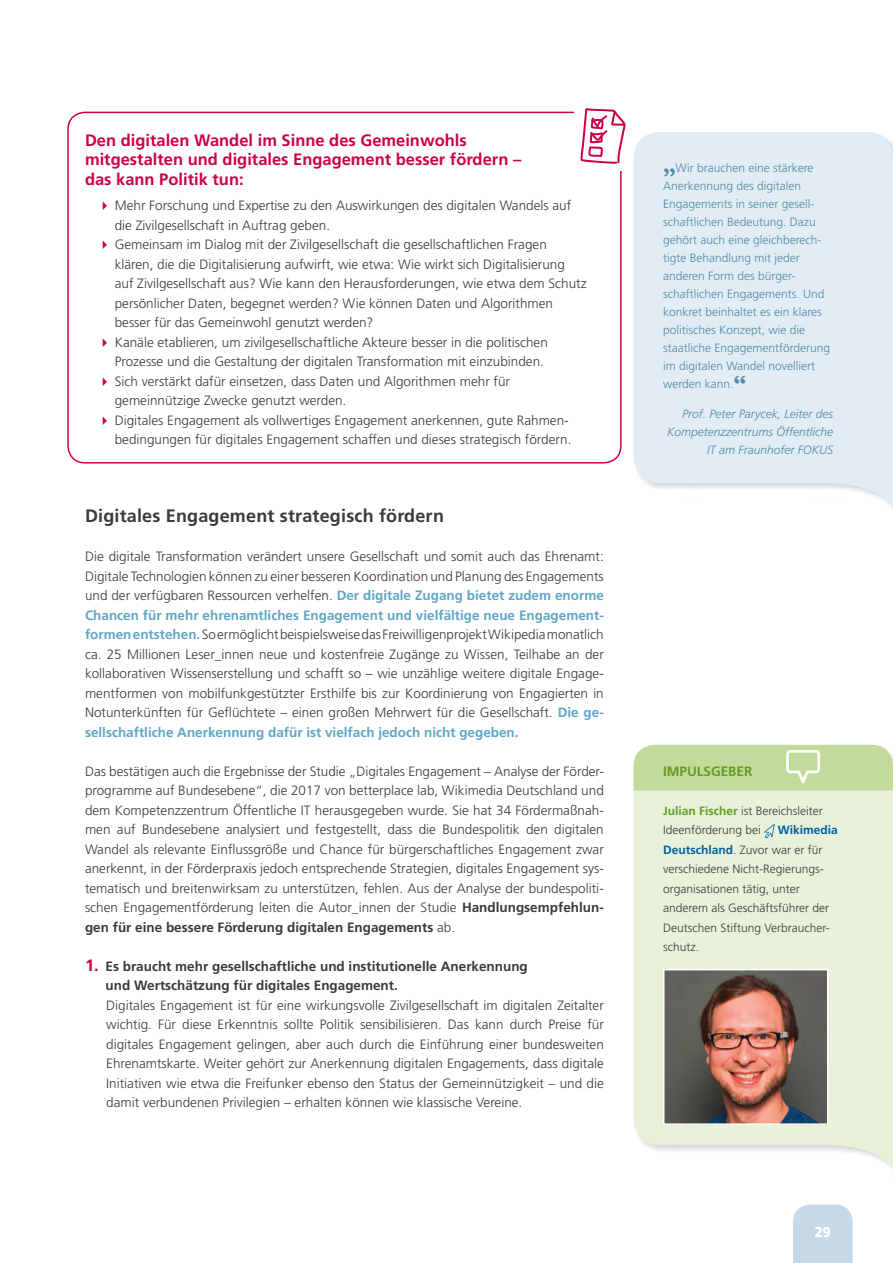
<style>
.page{position:relative;width:893px;height:1263px;background:#fff}
.page>*{position:absolute;margin:0;border:0;box-sizing:border-box;transform-origin:0 0}
.t1{font:700 18px "Frutiger LT Std";letter-spacing:.01em;color:#3a3a39}
.Head_Werkzeug{font:700 16.5px/19.5px "Frutiger LT Std";color:#cb004a}
.t2{font:700 14.1px "Frutiger LT Std";color:#fff}
.Fließ{font:300 13.5px/19.5px "Frutiger LT Std";color:#3a3a39}
.Fließ-2{font:700 13.5px/19.5px "Frutiger LT Std";color:#3a3a39}
.t3{font:700 13.5px "Frutiger LT Std";color:#639d21}
.t4{font:300 12px/18px "Frutiger LT Std";color:#4f8ba5}
.t5{font:300 12px/19.5px "Frutiger LT Std";color:#3a3a39}
.t6{font:italic 300 12px/18px "Frutiger LT Std";color:#4f8ba5;text-align:right}
.s1{font-weight:700;color:#60a5c5}
.s2{font-weight:700}
.s3{font-size:16.5px;color:#cb004a}
.s4{font-family:"Garamond";font-weight:700;font-size:25.5px}
.s5{font-weight:700;color:#639d21}
.s6{font-family:"Frutiger LT";font-weight:700;color:#005fa1}
</style>
<div class="page">
<div style="left:793px;top:1222px;width:60px;height:41px;background:#c5d9e8"></div>
<div style="left:634px;top:132px;width:259px;height:376px;background:#e2ecf4"></div>
<svg style="left:634px;top:790px;width:259px;height:424px;fill:#e8f1d9"></svg>
<img style="left:666px;top:972px;width:159px;height:150px">
<div style="left:663px;top:969px;width:165px;height:156px;border:2px solid #fff"></div>
<div style="left:634px;top:745px;width:259px;height:45px;background:#c3db9a"></div>
<div style="left:67px;top:112px;width:555px;height:352px;border:2px solid #cb004a;border-radius:17px"></div>
<div style="left:574px;top:105px;width:50px;height:65px;background:#fff"></div>
<svg style="left:580px;top:108px;width:45px;height:56px"></svg>
<svg style="left:764px;top:824px;width:26px;height:14px"></svg>
<p class="Head_Werkzeug" style="left:85px;top:130px;width:438px">Den digitalen Wandel im Sinne des Gemeinwohls mitgestalten und digitales Engagement besser fördern – das kann Politik tun:</p>
<p class="Fließ" style="left:115px;top:196px;width:458px">Mehr Forschung und Expertise zu den Auswirkungen des digitalen Wandels auf die Zivilgesellschaft in Auftrag geben.</p>
<p class="Fließ" style="left:115px;top:235px;width:473px">Gemeinsam im Dialog mit der Zivilgesellschaft die gesellschaftlichen Fragen klären, die die Digitalisierung aufwirft, wie etwa: Wie wirkt sich Digitalisierung auf Zivilgesellschaft aus? Wie kann den Herausforderungen, wie etwa dem Schutz persönlicher Daten, begegnet werden? Wie können Daten und Algorithmen besser für das Gemeinwohl genutzt werden?</p>
<p class="Fließ" style="left:115px;top:332px;width:435px">Kanäle etablieren, um zivilgesellschaftliche Akteure besser in die politischen<br>Prozesse und die Gestaltung der digitalen Transformation mit einzubinden.</p>
<p class="Fließ" style="left:115px;top:371px;width:397px">Sich verstärkt dafür einsetzen, dass Daten und Algorithmen mehr für gemeinnützige Zwecke genutzt werden.</p>
<p class="Fließ" style="left:115px;top:410px;width:455px">Digitales Engagement als vollwertiges Engagement anerkennen, gute Rahmen&shy;bedingungen für digitales Engagement schaffen und dieses strategisch fördern.</p>
<p class="t1" style="left:85px;top:505px;width:361px">Digitales Engagement strategisch fördern</p>
<p class="Fließ" style="left:85px;top:547px;width:520px;text-align:justify">Die digitale Transformation verändert unsere Gesellschaft und somit auch das Ehrenamt:<br>Digitale Technologien können zu einer besseren Koordination und Planung des Engagements und der verfügbaren Ressourcen verhelfen. <span class="s1">Der digitale Zugang bietet zudem enorme Chancen für mehr ehrenamtliches Engagement und vielfältige neue Engagement&shy;formen entstehen.</span> So ermöglicht beispielsweise das Freiwilligenprojekt Wikipedia monatlich ca. 25 Millionen Leser_innen neue und kostenfreie Zugänge zu Wissen, Teilhabe an der kollaborativen Wissenserstellung und schafft so – wie unzählige weitere digitale Engage&shy;mentformen von mobilfunkgestützter Ersthilfe bis zur Koordinierung von Engagierten in Notunterkünften für Geflüchtete – einen großen Mehrwert für die Gesellschaft. <span class="s1">Die ge&shy;sellschaftliche Anerkennung dafür ist vielfach jedoch nicht gegeben.</span></p>
<p class="Fließ" style="left:85px;top:761px;width:520px;text-align:justify">Das bestätigen auch die Ergebnisse der Studie „Digitales Engagement – Analyse der Förder&shy;programme auf Bundesebene“, die 2017 von betterplace lab, Wikimedia Deutschland und dem Kompetenzzentrum Öffentliche IT herausgegeben wurde. Sie hat 34 Fördermaßnah&shy;men auf Bundesebene analysiert und festgestellt, dass die Bundespolitik den digitalen Wandel als relevante Einflussgröße und Chance für bürgerschaftliches Engagement zwar anerkennt, in der Förderpraxis jedoch entsprechende Strategien, digitales Engagement sys&shy;tematisch und breitenwirksam zu unterstützen, fehlen. Aus der Analyse der bundespoliti&shy;schen Engagementförderung leiten die Autor_innen der Studie <span class="s2">Handlungsempfehlun&shy;gen für eine bessere Förderung digitalen Engagements</span> ab.</p>
<p class="Fließ-2" style="left:106px;top:956px;width:424px;text-indent:-21px"><span class="s3">1.</span> Es braucht mehr gesellschaftliche und institutionelle Anerkennung und Wertschätzung für digitales Engagement.</p>
<p class="Fließ" style="left:106px;top:995px;width:499px;text-align:justify">Digitales Engagement ist für eine wirkungsvolle Zivilgesellschaft im digitalen Zeitalter wichtig. Für diese Erkenntnis sollte Politik sensibilisieren. Das kann durch Preise für digitales Engagement gelingen, aber auch durch die Einführung einer bundesweiten Ehrenamtskarte. Weiter gehört zur Anerkennung digitalen Engagements, dass digitale Initiativen wie etwa die Freifunker ebenso den Status der Gemeinnützigkeit – und die damit verbundenen Privilegien – erhalten können wie klassische Vereine.</p>
<p class="t4" style="left:663px;top:159px;width:169px"><span class="s4">„</span>Wir brauchen eine stärkere<br>Anerkennung des digitalen<br>Engagements in seiner gesell&shy;schaftlichen Bedeutung. Dazu gehört auch eine gleichberech&shy;tigte Behandlung mit jeder anderen Form des bürger&shy;schaftlichen Engagements. Und konkret beinhaltet es ein klares politisches Konzept, wie die staatliche Engagementförderung im digitalen Wandel novelliert werden kann. <span class="s4">“</span></p>
<p class="t6" style="left:667px;top:405px;width:167px">Prof. Peter Parycek, Leiter des<br>Kompetenzzentrums Öffentliche<br>IT am Fraunhofer FOKUS</p>
<p class="t3" style="left:663px;top:763px;width:91px">IMPULSGEBER</p>
<p class="t5" style="left:663px;top:801px;width:161px"><span class="s5">Julian Fischer</span> ist Bereichsleiter<br>Ideenförderung bei</p>
<p class="t5" style="left:663px;top:820px;width:176px;text-indent:115px"><span class="s6">Wikimedia<br>Deutschland</span>. Zuvor war er für verschiedene Nicht-Regierungs&shy;organisationen tätig, unter anderem als Geschäftsführer der<br>Deutschen Stiftung Verbraucher&shy;schutz.</p>
<p class="t2" style="left:815px;top:1223px;width:17px">29</p>
</div>
